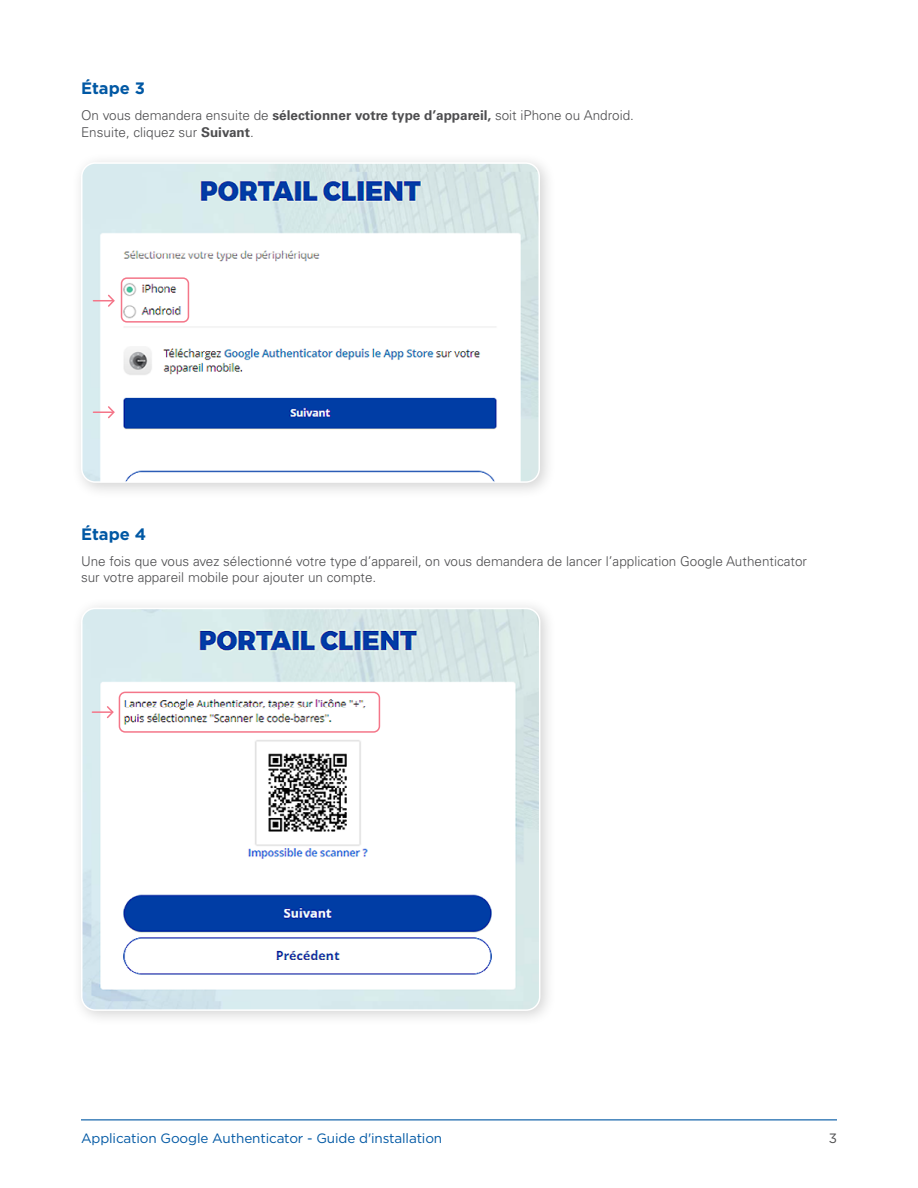
<style>
.page{position:relative;width:918px;height:1188px;background:#fff}
.page>*{position:absolute;margin:0;border:0;box-sizing:border-box;transform-origin:0 0}
.t1{font:700 16.5px "Gotham";color:#0058a4}
.t2{font:300 13.5px/16.5px "Univers LT Pro 45";color:#4d4d4f}
.t3{font:13.5px "Gotham";letter-spacing:-.01em;color:#0058a4}
.t4{font:13.5px "Gotham";color:#4d4d4f}
.s1{font-family:"Univers LT Pro 65";font-weight:700}
</style>
<div class="page">
<hr style="left:81px;top:1119px;width:756px;height:1px;background:#0058a4">
<div style="left:71px;top:152px;width:485px;height:348px;background:#000;opacity:.18"></div>
<img style="left:82px;top:163px;width:457px;height:319px">
<div style="left:81px;top:162px;width:459px;height:321px;border:2px solid #fff;border-radius:14px"></div>
<div style="left:71px;top:598px;width:486px;height:429px;background:#000;opacity:.18"></div>
<img style="left:82px;top:608px;width:458px;height:402px">
<div style="left:81px;top:608px;width:459px;height:403px;border:2px solid #fff;border-radius:14px"></div>
<svg style="left:93px;top:293px;width:23px;height:15px"></svg>
<svg style="left:107px;top:405px;width:9px;height:15px"></svg>
<hr style="left:93px;top:411px;width:21px;height:2px;background:#f47689">
<svg style="left:105px;top:705px;width:10px;height:15px"></svg>
<hr style="left:92px;top:711px;width:21px;height:2px;background:#f47689">
<div style="left:121px;top:277px;width:68px;height:46px;border:2px solid #f47689;border-radius:5px"></div>
<div style="left:119px;top:692px;width:261px;height:41px;border:2px solid #f47689;border-radius:6px"></div>
<h3 class="t1" style="left:81px;top:77px;width:66px">Étape 3</h3>
<p class="t2" style="left:81px;top:107px;width:555px">On vous demandera ensuite de <span class="s1">sélectionner votre type d’appareil,</span> soit iPhone ou Android.<br>Ensuite, cliquez sur <span class="s1">Suivant</span>.</p>
<h3 class="t1" style="left:81px;top:523px;width:67px">Étape 4</h3>
<p class="t2" style="left:81px;top:552px;width:728px">Une fois que vous avez sélectionné votre type d’appareil, on vous demandera de lancer l’application Google Authenticator sur votre appareil mobile pour ajouter un compte.</p>
<p class="t3" style="left:81px;top:1130px;width:363px">Application Google Authenticator - Guide d'installation</p>
<p class="t4" style="left:829px;top:1130px;width:10px">3</p>
</div>
